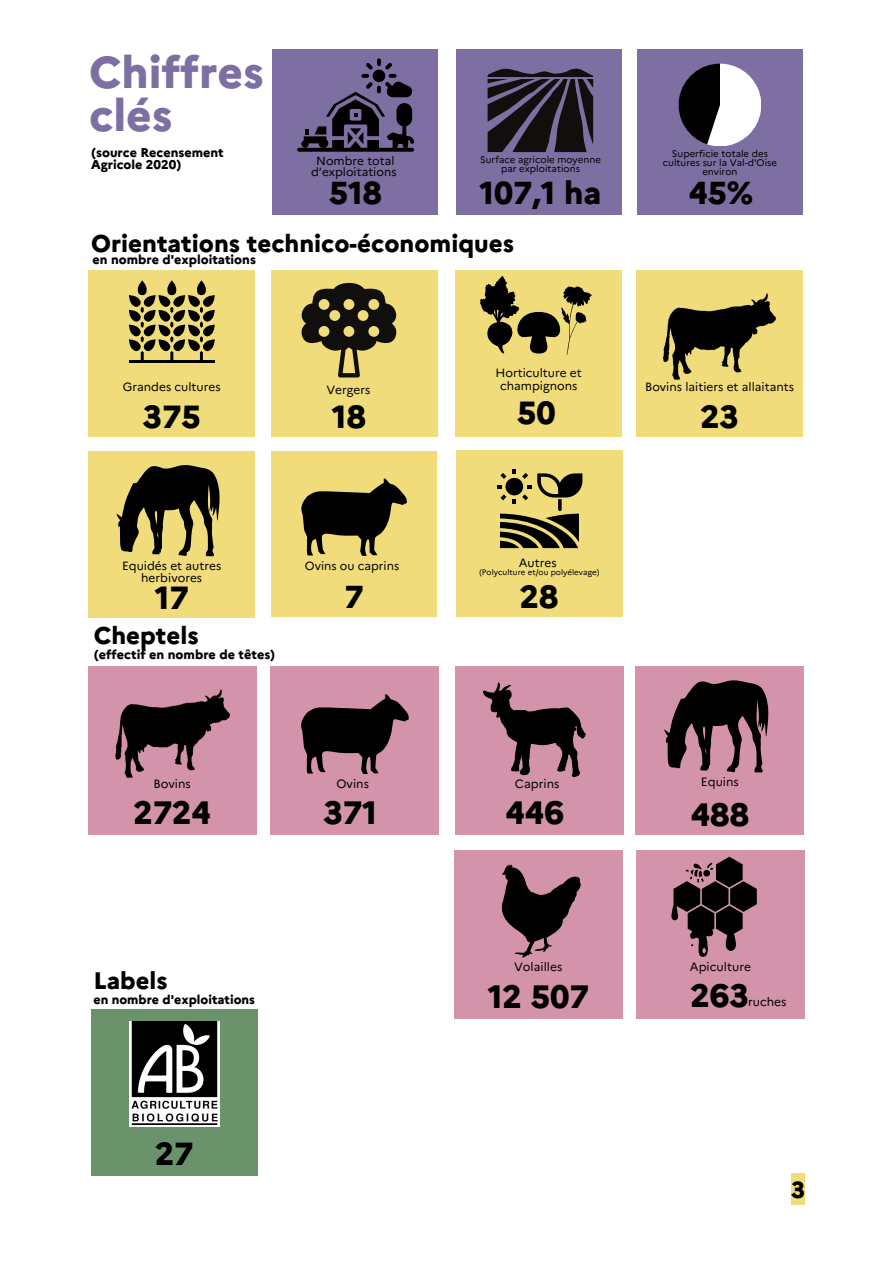
<style>
.page{position:relative;width:893px;height:1264px;background:#fff}
.page>*{position:absolute;margin:0;border:0;box-sizing:border-box;transform-origin:0 0}
.t1{font:800 44.55px/43px "Marianne";color:#7e6fa3}
.t2{font:800 32.25px "Marianne";color:#000}
.t3{font:800 31.95px "Marianne";color:#000}
.t4{font:800 31.65px "Marianne";color:#000}
.t5{font:800 24.3px "Marianne";color:#000}
.t6{font:800 24.15px "Marianne";color:#000}
.t7{font:800 23.85px "Marianne";color:#000}
.t8{font:800 23.25px "Marianne";color:#000}
.t9{font:800 12.75px "Marianne";color:#000}
.t10{font:800 12.6px "Marianne";color:#000}
.t11{font:12px "Marianne";color:#000}
.t12{font:11.85px/10.8px "Marianne";color:#000;text-align:center}
.t13{font:9.6px/8.9px "Marianne";color:#000;text-align:center}
.t14{font:7.95px "Marianne";color:#000}
</style>
<div class="page">
<div style="left:791px;top:1173px;width:13px;height:31px;background:#f0dc7b"></div>
<div style="left:273px;top:50px;width:165px;height:165px;background:#7e6fa3"></div>
<svg style="left:297px;top:58px;width:117px;height:94px"></svg>
<div style="left:457px;top:50px;width:165px;height:165px;background:#7e6fa3"></div>
<svg style="left:487px;top:68px;width:106px;height:84px"></svg>
<div style="left:637px;top:50px;width:165px;height:165px;background:#7e6fa3"></div>
<div style="left:271px;top:270px;width:167px;height:167px;background:#f0dc7b"></div>
<svg style="left:301px;top:283px;width:96px;height:94px"></svg>
<div style="left:88px;top:270px;width:167px;height:167px;background:#f0dc7b"></div>
<svg style="left:129px;top:280px;width:86px;height:80px"></svg>
<hr style="left:129px;top:360px;width:86px;height:3px;background:#000">
<div style="left:636px;top:270px;width:167px;height:167px;background:#f0dc7b"></div>
<img style="left:663px;top:294px;width:112px;height:85px">
<div style="left:88px;top:451px;width:167px;height:167px;background:#f0dc7b"></div>
<svg style="left:116px;top:465px;width:104px;height:91px"></svg>
<div style="left:271px;top:451px;width:165px;height:165px;background:#f0dc7b"></div>
<svg style="left:301px;top:478px;width:106px;height:78px"></svg>
<div style="left:455px;top:270px;width:167px;height:167px;background:#f0dc7b"></div>
<svg style="left:480px;top:276px;width:111px;height:79px"></svg>
<div style="left:455px;top:450px;width:167px;height:167px;background:#f0dc7b"></div>
<svg style="left:497px;top:469px;width:85px;height:79px"></svg>
<div style="left:88px;top:666px;width:168px;height:168px;background:#d393ab"></div>
<img style="left:115px;top:690px;width:114px;height:87px">
<div style="left:454px;top:850px;width:168px;height:168px;background:#d393ab"></div>
<svg style="left:501px;top:864px;width:80px;height:93px"></svg>
<div style="left:636px;top:850px;width:168px;height:168px;background:#d393ab"></div>
<svg style="left:671px;top:856px;width:85px;height:100px"></svg>
<div style="left:270px;top:666px;width:169px;height:168px;background:#d393ab"></div>
<svg style="left:301px;top:694px;width:108px;height:80px"></svg>
<div style="left:455px;top:666px;width:168px;height:168px;background:#d393ab"></div>
<svg style="left:483px;top:683px;width:102px;height:94px"></svg>
<div style="left:635px;top:666px;width:169px;height:168px;background:#d393ab"></div>
<svg style="left:664px;top:680px;width:104px;height:92px"></svg>
<div style="left:91px;top:1009px;width:166px;height:166px;background:#6a936b"></div>
<img style="left:129px;top:1021px;width:90px;height:105px">
<svg style="left:678px;top:64px;width:83px;height:82px"></svg>
<p class="t1" style="left:89px;top:47px;width:176px">Chiffres clés</p>
<p class="t9" style="left:91px;top:142px;width:134px">(source Recensement</p>
<p class="t9" style="left:91px;top:155px;width:92px">Agricole 2020)</p>
<p class="t12" style="left:311px;top:154px;width:87px">Nombre total d’exploitations</p>
<p class="t4" style="left:329px;top:168px;width:54px">518</p>
<p class="t13" style="left:480px;top:154px;width:122px">Surface agricole moyenne par exploitations</p>
<p class="t4" style="left:479px;top:168px;width:123px">107,1 ha</p>
<p class="t5" style="left:91px;top:224px;width:424px">Orientations technico-économiques</p>
<p class="t9" style="left:93px;top:249px;width:165px">en nombre d'exploitations</p>
<p class="t12" style="left:123px;top:380px;width:99px">Grandes cultures</p>
<p class="t3" style="left:143px;top:392px;width:59px">375</p>
<p class="t12" style="left:326px;top:383px;width:45px">Vergers</p>
<p class="t3" style="left:332px;top:392px;width:35px">18</p>
<p class="t12" style="left:495px;top:366px;width:88px;line-height:12.6px">Horticulture et champignons</p>
<p class="t3" style="left:517px;top:387px;width:40px">50</p>
<p class="t13" style="left:662px;top:149px;width:116px">Superficie totale des cultures sur la Val-d'Oise</p>
<p class="t13" style="left:702px;top:166px;width:37px">environ</p>
<p class="t4" style="left:688px;top:168px;width:66px">45%</p>
<p class="t12" style="left:645px;top:380px;width:150px">Bovins laitiers et allaitants</p>
<p class="t3" style="left:700px;top:392px;width:40px">23</p>
<p class="t12" style="left:122px;top:558px;width:101px;line-height:11.9px">Equidés et autres herbivores</p>
<p class="t3" style="left:155px;top:573px;width:35px">17</p>
<p class="t6" style="left:94px;top:617px;width:106px">Cheptels</p>
<p class="t9" style="left:94px;top:644px;width:183px">(effectif en nombre de têtes)</p>
<p class="t12" style="left:305px;top:560px;width:96px">Ovins ou caprins</p>
<p class="t4" style="left:344px;top:571px;width:21px">7</p>
<p class="t11" style="left:153px;top:774px;width:39px">Bovins</p>
<p class="t2" style="left:133px;top:787px;width:79px">2724</p>
<p class="t11" style="left:336px;top:774px;width:34px">Ovins</p>
<p class="t2" style="left:323px;top:787px;width:55px">371</p>
<p class="t12" style="left:518px;top:556px;width:39px">Autres</p>
<p class="t14" style="left:479px;top:566px;width:121px">(Polyculture et/ou polyélevage)</p>
<p class="t3" style="left:520px;top:572px;width:40px">28</p>
<p class="t11" style="left:515px;top:774px;width:46px">Caprins</p>
<p class="t2" style="left:505px;top:787px;width:60px">446</p>
<p class="t11" style="left:701px;top:772px;width:39px">Equins</p>
<p class="t2" style="left:690px;top:789px;width:60px">488</p>
<p class="t7" style="left:93px;top:962px;width:76px">Labels</p>
<p class="t10" style="left:93px;top:989px;width:163px">en nombre d'exploitations</p>
<p class="t3" style="left:155px;top:1128px;width:40px">27</p>
<p class="t11" style="left:514px;top:957px;width:50px">Volailles</p>
<p class="t2" style="left:487px;top:971px;width:103px">12 507</p>
<p class="t11" style="left:689px;top:957px;width:63px">Apiculture</p>
<p class="t2" style="left:690px;top:970px;width:60px">263</p>
<p class="t11" style="left:748px;top:992px;width:40px">ruches</p>
<p class="t8" style="left:791px;top:1171px;width:15px">3</p>
</div>
